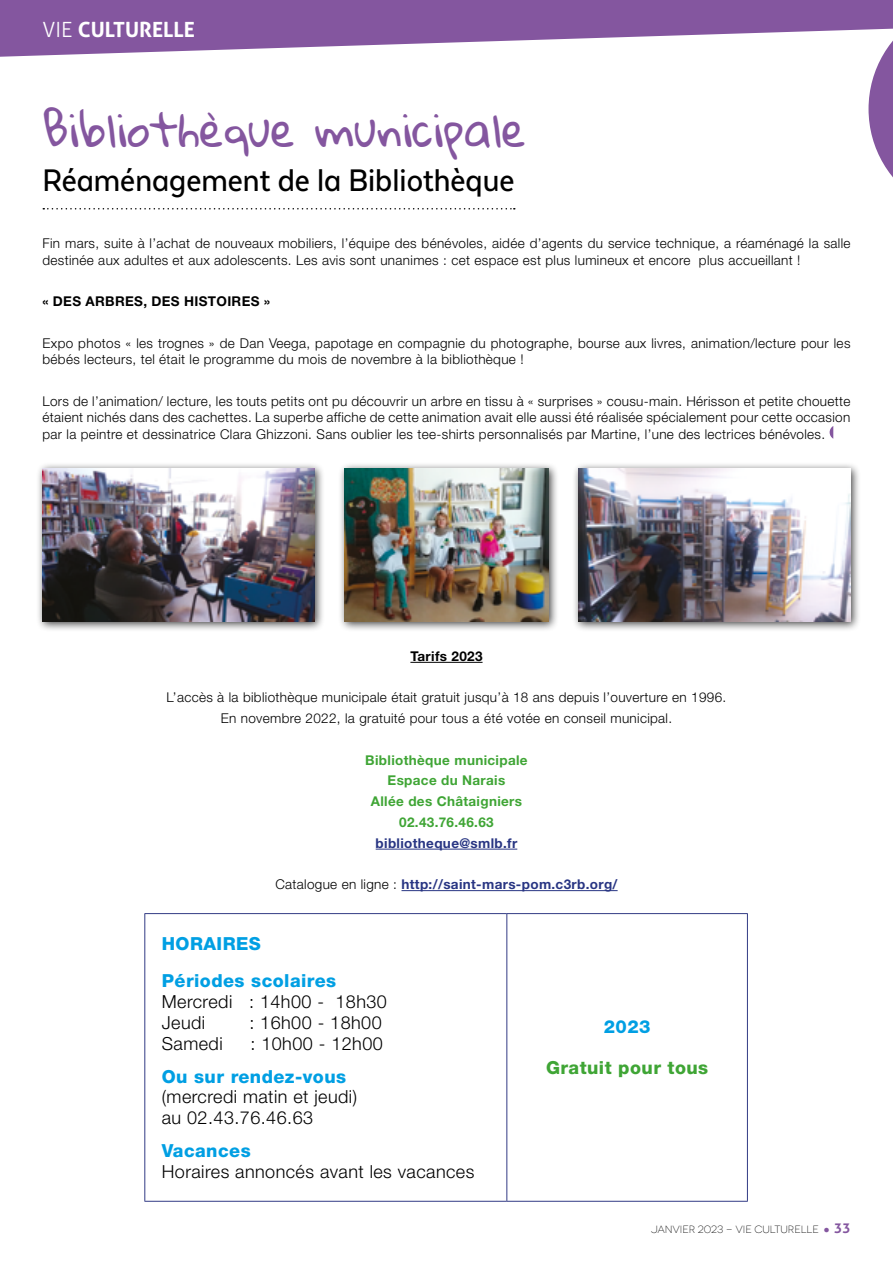
<style>
.page{position:relative;width:893px;height:1263px;background:#fff}
.page>*{position:absolute;margin:0;border:0;box-sizing:border-box;transform-origin:0 0}
.t1{font:45px "Gloria Hallelujah";color:#84569f}
.t2{font:500 36px "Texta Narrow Alt";color:#000}
.t3{font:700 21px "Aller";color:#fff}
.t4{font:300 18px/20.7px "Helvetica Neue LT Std";letter-spacing:.025em;color:#000}
.t5{font:800 18px/37.2px "Helvetica Neue LT Std";letter-spacing:.025em;color:#009fe3}
.t6{font:800 18px "Helvetica Neue LT Std";letter-spacing:.025em;color:#3fa535}
.t7{font:300 13.5px/16.5px "Helvetica Neue LT Std";letter-spacing:.025em;color:#000}
.t8{font:700 13.5px/20.7px "Helvetica Neue LT Std";letter-spacing:.025em;color:#3fa535;text-align:center}
.t9{font:700 13.5px "Helvetica Neue LT Std";letter-spacing:.025em;color:#283583}
.t10{font:700 13.5px "Helvetica Neue LT Std";letter-spacing:.025em;color:#000}
.t11{font:300 10.5px "Novecentowide";color:#000}
.s1{font-weight:300}
.s2{font-weight:300;color:#000}
.s3{font-family:"Times New Roman";font-weight:700;color:#84569f}
.s4{font-family:"Aller";font-weight:700;font-size:13.5px;color:#84569f}
</style>
<div class="page">
<svg style="left:0;top:0;width:893px;height:57px;fill:#84569f"></svg>
<svg style="left:868px;top:15px;width:25px;height:163px"></svg>
<svg style="left:43px;top:208px;width:472px;height:1px"></svg>
<svg style="left:830px;top:426px;width:3px;height:13px"></svg>
<hr style="left:410px;top:662px;width:73px;height:1px;background:#000">
<hr style="left:376px;top:849px;width:141px;height:1px;background:#283583">
<hr style="left:401px;top:890px;width:217px;height:1px;background:#283583">
<div style="left:37px;top:463px;width:288px;height:169px;background:#000;opacity:.75"></div>
<img style="left:43px;top:468px;width:272px;height:153px">
<div style="left:339px;top:463px;width:220px;height:169px;background:#000;opacity:.75"></div>
<img style="left:344px;top:468px;width:205px;height:153px">
<div style="left:572px;top:463px;width:288px;height:169px;background:#000;opacity:.75"></div>
<img style="left:578px;top:468px;width:272px;height:153px">
<hr style="left:144px;top:913px;width:363px;height:1px;background:#323b85">
<hr style="left:144px;top:914px;width:1px;height:287px;background:#323b85">
<hr style="left:507px;top:913px;width:241px;height:1px;background:#323b85">
<hr style="left:506px;top:914px;width:1px;height:287px;background:#323b85">
<hr style="left:747px;top:914px;width:1px;height:287px;background:#323b85">
<hr style="left:144px;top:1201px;width:363px;height:1px;background:#323b85">
<hr style="left:507px;top:1201px;width:241px;height:1px;background:#323b85">
<h3 class="t3" style="left:43px;top:16px;width:154px"><span class="s1">VIE</span> CULTURELLE</h3>
<h1 class="t1" style="left:43px;top:105px;width:485px">Bibliothèque municipale</h1>
<h2 class="t2" style="left:43px;top:162px;width:473px">Réaménagement de la Bibliothèque</h2>
<p class="t7" style="left:43px;top:235px;width:809px">Fin mars, suite à l’achat de nouveaux mobiliers, l’équipe des bénévoles, aidée d’agents du service technique, a réaménagé la salle destinée aux adultes et aux adolescents. Les avis sont unanimes : cet espace est plus lumineux et encore plus accueillant !</p>
<p class="t10" style="left:43px;top:293px;width:229px">« DES ARBRES, DES HISTOIRES »</p>
<p class="t7" style="left:43px;top:334px;width:809px">Expo photos « les trognes » de Dan Veega, papotage en compagnie du photographe, bourse aux livres, animation/lecture pour les bébés lecteurs, tel était le programme du mois de novembre à la bibliothèque !</p>
<p class="t7" style="left:43px;top:392px;width:809px;text-align:justify">Lors de l’animation/ lecture, les touts petits ont pu découvrir un arbre en tissu à « surprises » cousu-main. Hérisson et petite chouette étaient nichés dans des cachettes. La superbe affiche de cette animation avait elle aussi été réalisée spécialement pour cette occasion par la peintre et dessinatrice Clara Ghizzoni. Sans oublier les tee-shirts personnalisés par Martine, l’une des lectrices bénévoles.</p>
<p class="t10" style="left:410px;top:648px;width:74px">Tarifs 2023</p>
<p class="t7" style="left:167px;top:687px;width:561px;line-height:20.7px;text-align:center">L’accès à la bibliothèque municipale était gratuit jusqu’à 18 ans depuis l’ouverture en 1996.<br>En novembre 2022, la gratuité pour tous a été votée en conseil municipal.</p>
<p class="t8" style="left:365px;top:749px;width:164px">Bibliothèque municipale<br>Espace du Narais<br>Allée des Châtaigniers<br>02.43.76.46.63</p>
<p class="t9" style="left:376px;top:834px;width:143px">bibliotheque@smlb.fr</p>
<p class="t9" style="left:275px;top:876px;width:344px"><span class="s2">Catalogue en ligne :</span> http://saint-mars-pom.c3rb.org/</p>
<h3 class="t5" style="left:162px;top:925px;width:176px">HORAIRES<br>Périodes scolaires</h3>
<h3 class="t4" style="left:162px;top:991px;width:227px">Mercredi : 14h00 - 18h30<br>Jeudi</h3>
<h3 class="t4" style="left:249px;top:1011px;width:134px">: 16h00 - 18h00</h3>
<h3 class="t4" style="left:162px;top:1032px;width:62px">Samedi</h3>
<h3 class="t4" style="left:250px;top:1032px;width:134px">: 10h00 - 12h00</h3>
<h3 class="t5" style="left:162px;top:1057px;width:186px">Ou sur rendez-vous</h3>
<h3 class="t4" style="left:162px;top:1086px;width:197px">(mercredi matin et jeudi) au 02.43.76.46.63</h3>
<h3 class="t5" style="left:162px;top:1132px;width:90px">Vacances</h3>
<h3 class="t4" style="left:162px;top:1161px;width:314px">Horaires annoncés avant les vacances</h3>
<h3 class="t5" style="left:604px;top:1008px;width:48px">2023</h3>
<h3 class="t6" style="left:546px;top:1057px;width:164px">Gratuit pour tous</h3>
<p class="t11" style="left:651px;top:1223px;width:201px">JANVIER 2023 - VIE CULTURELLE <span class="s3">●</span> <span class="s4">33</span></p>
</div>
